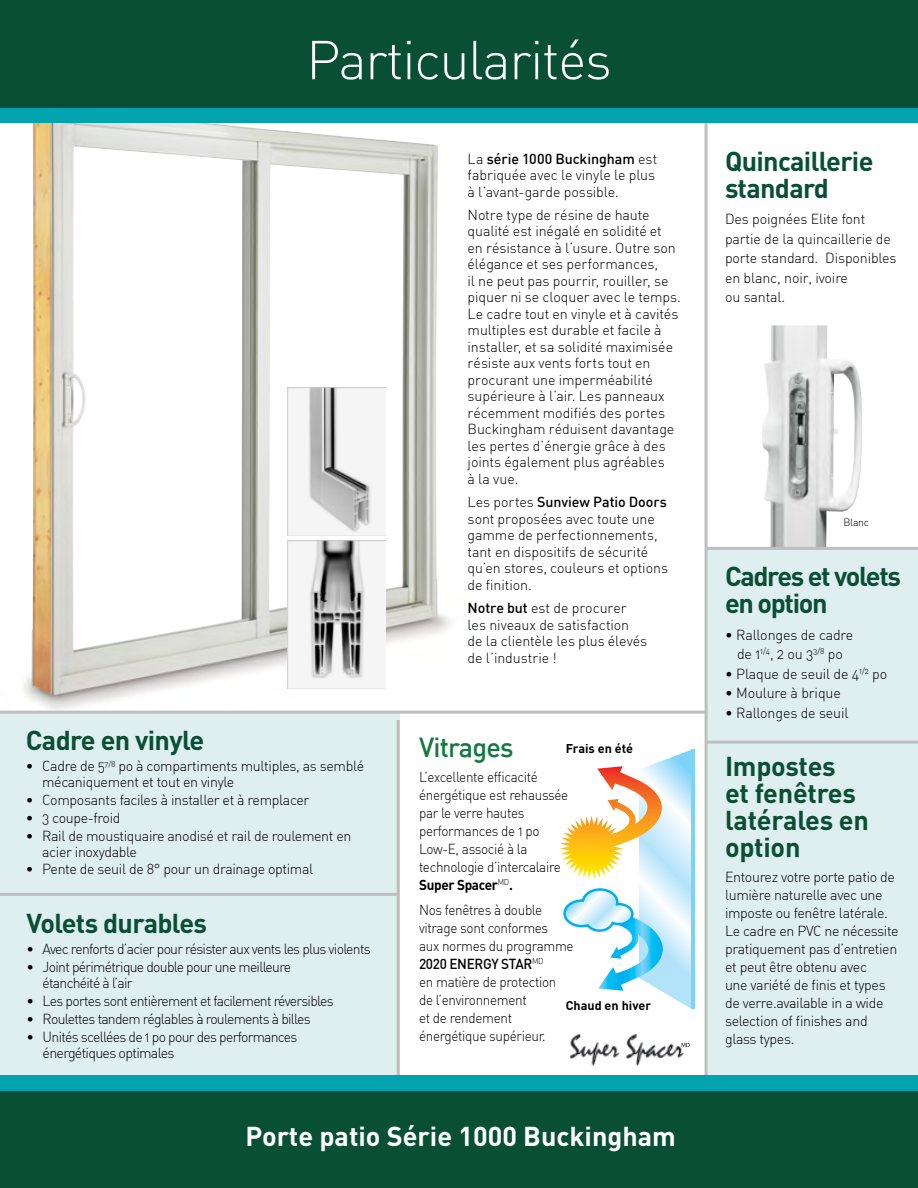
<style>
.page{position:relative;width:918px;height:1188px;background:#fff}
.page>*{position:absolute;margin:0;border:0;box-sizing:border-box;transform-origin:0 0}
.t1{font:300 54px "DIN";letter-spacing:-.025em;color:#fff}
.t2{font:700 27px/27px "DIN";letter-spacing:-.025em;color:#094f35}
.t3{font:700 27px "DIN";color:#fff}
.t4{font:700 27px/27px "DIN";letter-spacing:-.05em;color:#094f35}
.t5{font:500 27px "DIN";letter-spacing:-.03em;color:#147840}
.t6{font:14.25px/18px "DIN Light Alternate";letter-spacing:-.025em;color:#000}
.t7{font:14.25px/16.5px "DIN Light Alternate";letter-spacing:-.005em;color:#000}
.t8{font:14.25px/15.8px "DIN Light Alternate";letter-spacing:-.05em;color:#000}
.t9{font:14.25px/18px "DIN Light Alternate";letter-spacing:-.025em;color:#000;scale:.95 1}
.t10{font:500 14.25px "DIN";letter-spacing:-.005em;color:#000}
.t11{font:500 14.25px "DIN";letter-spacing:-.025em;color:#000;scale:.95 1}
.t12{font:700 14.25px "DIN";letter-spacing:-.025em;color:#000;scale:.95 1}
.t13{font:700 12.6px "DIN";color:#000}
.t14{font:10.5px "DIN Light Alternate";letter-spacing:-.025em;color:#000}
.s1{font-family:"DIN Light Alternate";font-weight:400}
.s2{font-family:"DIN";font-weight:500}
</style>
<div class="page">
<div style="left:0;top:1079px;width:918px;height:109px;background:#094f35"></div>
<div style="left:706px;top:548px;width:212px;height:532px;background:#dfeeef"></div>
<hr style="left:705px;top:119px;width:3px;height:962px;background:#bcbec0">
<div style="left:0;top:712px;width:400px;height:367px;background:#dfeeef"></div>
<img style="left:762px;top:325px;width:100px;height:222px">
<hr style="left:706px;top:547px;width:212px;height:3px;background:#bcbec0">
<hr style="left:0;top:893px;width:398px;height:3px;background:#bcbec0">
<hr style="left:397px;top:720px;width:3px;height:362px;background:#bcbec0">
<hr style="left:707px;top:741px;width:211px;height:3px;background:#bcbec0">
<img style="left:0;top:123px;width:472px;height:588px">
<hr style="left:0;top:711px;width:705px;height:3px;background:#bcbec0">
<svg style="left:560px;top:749px;width:135px;height:260px"></svg>
<img style="left:569px;top:1034px;width:118px;height:32px">
<svg style="left:682px;top:1043px;width:8px;height:4px"></svg>
<div style="left:0;top:1075px;width:918px;height:16px;background:#00a3ae"></div>
<div style="left:0;top:0;width:918px;height:110px;background:#094f35"></div>
<div style="left:0;top:108px;width:918px;height:15px;background:#00a3ae"></div>
<img style="left:287px;top:387px;width:98px;height:149px">
<img style="left:287px;top:540px;width:98px;height:149px">
<h1 class="t1" style="left:306px;top:27px;width:307px">Particularités</h1>
<h2 class="t2" style="left:26px;top:726px;width:180px">Cadre en vinyle</h2>
<p class="t6" style="left:42px;top:758px;width:324px;line-height:15.8px;text-indent:-16px">• Cadre de 5<sup>7/8</sup> po à compartiments multiples, as semblé mécaniquement et tout en vinyle</p>
<p class="t6" style="left:26px;top:791px;width:285px">• Composants faciles à installer et à remplacer</p>
<p class="t6" style="left:26px;top:809px;width:96px">• 3 coupe-froid</p>
<p class="t6" style="left:42px;top:828px;width:311px;line-height:15.8px;text-indent:-16px">• Rail de moustiquaire anodisé et rail de roulement en acier inoxydable</p>
<p class="t6" style="left:26px;top:860px;width:289px">• Pente de seuil de 8° pour un drainage optimal</p>
<h2 class="t2" style="left:26px;top:909px;width:182px">Volets durables</h2>
<p class="t8" style="left:26px;top:941px;width:346px">• Avec renforts d’acier pour résister aux vents les plus violents</p>
<p class="t8" style="left:43px;top:959px;width:250px;text-indent:-16px">• Joint périmétrique double pour une meilleure étanchéité à l’air</p>
<p class="t8" style="left:26px;top:993px;width:309px">• Les portes sont entièrement et facilement réversibles</p>
<p class="t8" style="left:26px;top:1011px;width:286px">• Roulettes tandem réglables à roulements à billes</p>
<p class="t8" style="left:43px;top:1029px;width:256px;text-indent:-16px">• Unités scellées de 1 po pour des performances énergétiques optimales</p>
<p class="t10" style="left:468px;top:149px;width:191px"><span class="s1">La</span> série 1000 Buckingham <span class="s1">est</span></p>
<p class="t7" style="left:468px;top:167px;width:189px">fabriquée avec le vinyle le plus à l’avant-garde possible.</p>
<p class="t7" style="left:468px;top:206px;width:215px">Notre type de résine de haute qualité est inégalé en solidité et<br>en résistance à l’usure. Outre son élégance et ses performances,<br>il ne peut pas pourrir, rouiller, se piquer ni se cloquer avec le temps.<br>Le cadre tout en vinyle et à cavités multiples est durable et facile à installer, et sa solidité maximisée résiste aux vents forts tout en procurant une imperméabilité supérieure à l’air. Les panneaux récemment modifiés des portes<br>Buckingham réduisent davantage les pertes d’énergie grâce à des joints également plus agréables<br>à la vue.</p>
<p class="t10" style="left:468px;top:493px;width:201px"><span class="s1">Les portes</span> Sunview Patio Doors</p>
<p class="t6" style="left:468px;top:510px;width:202px;line-height:16.5px">sont proposées avec toute une gamme de perfectionnements, tant en dispositifs de sécurité qu’en stores, couleurs et options de finition.</p>
<p class="t7" style="left:468px;top:599px;width:181px"><span class="s2">Notre but</span> est de procurer les niveaux de satisfaction de la clientèle les plus élevés de l’industrie !</p>
<h2 class="t5" style="left:419px;top:730px;width:96px">Vitrages</h2>
<p class="t9" style="left:419px;top:768px;width:159px">L’excellente efficacité énergétique est rehaussée par le verre hautes performances de 1 po<br>Low-E, associé à la technologie d’intercalaire</p>
<p class="t12" style="left:419px;top:875px;width:100px">Super Spacer<sup>MD</sup>.</p>
<p class="t9" style="left:419px;top:900px;width:164px">Nos fenêtres à double vitrage sont conformes<br>aux normes du programme</p>
<p class="t11" style="left:419px;top:954px;width:133px">2020 ENERGY STAR<sup>MD</sup></p>
<p class="t9" style="left:419px;top:972px;width:146px">en matière de protection de l’environnement<br>et de rendement énergétique supérieur.</p>
<p class="t13" style="left:566px;top:740px;width:69px">Frais en été</p>
<p class="t13" style="left:566px;top:997px;width:87px">Chaud en hiver</p>
<h2 class="t3" style="left:245px;top:1119px;width:432px">Porte patio Série 1000 Buckingham</h2>
<h2 class="t2" style="left:725px;top:146px;width:150px">Quincaillerie standard</h2>
<p class="t6" style="left:725px;top:209px;width:173px;line-height:19.5px">Des poignées Elite font partie de la quincaillerie de porte standard. Disponibles en blanc, noir, ivoire<br>ou santal.</p>
<p class="t14" style="left:843px;top:516px;width:27px">Blanc</p>
<h2 class="t4" style="left:725px;top:562px;width:178px">Cadres et volets en option</h2>
<p class="t6" style="left:725px;top:625px;width:130px;line-height:19.5px;text-align:center">• Rallonges de cadre de 1<sup>1/4</sup>, 2 ou 3<sup>3/8</sup> po</p>
<p class="t6" style="left:725px;top:664px;width:164px">• Plaque de seuil de 4<sup>1/2</sup> po</p>
<p class="t6" style="left:725px;top:684px;width:117px">• Moulure à brique</p>
<p class="t6" style="left:725px;top:703px;width:125px">• Rallonges de seuil</p>
<h2 class="t2" style="left:725px;top:752px;width:145px">Impostes<br>et fenêtres latérales en option</h2>
<p class="t6" style="left:725px;top:867px;width:175px">Entourez votre porte patio de lumière naturelle avec une imposte ou fenêtre latérale.<br>Le cadre en PVC ne nécessite pratiquement pas d’entretien et peut être obtenu avec<br>une variété de finis et types de verre.available in a wide selection of finishes and glass types.</p>
</div>
